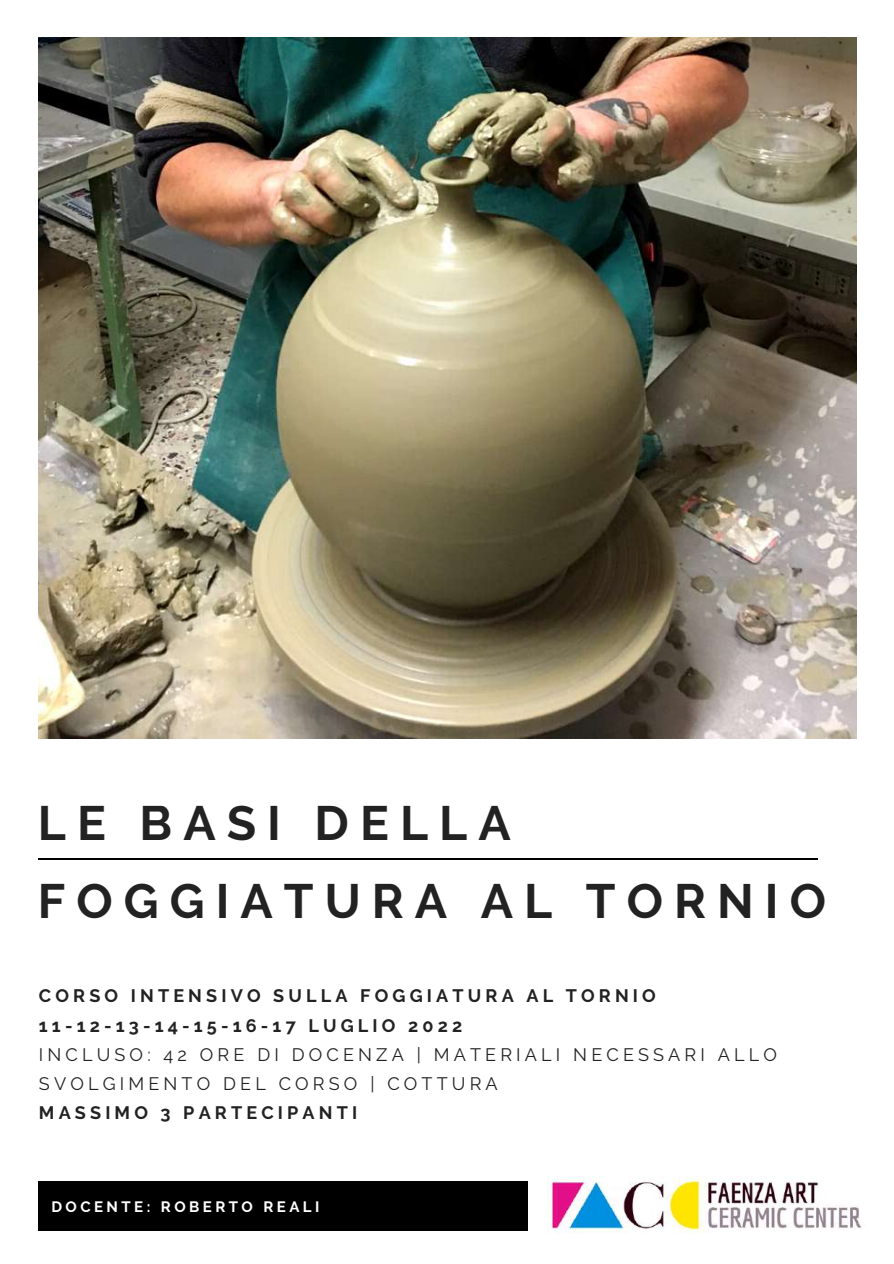
<style>
.page{position:relative;width:894px;height:1264px;background:#fff}
.page>*{position:absolute;margin:0;border:0;box-sizing:border-box;transform-origin:0 0}
.t1{font:700 48px/77.7px "Raleway";letter-spacing:.23em;color:#222}
.t2{font:700 18px/29.2px "Raleway";letter-spacing:.23em;color:#222}
.t3{font:18px/29.2px "Raleway";letter-spacing:.23em;color:#222}
.t4{font:700 15px "Raleway";letter-spacing:.23em;color:#fff}
</style>
<div class="page">
<img style="left:38px;top:38px;width:818px;height:700px">
<div style="left:38px;top:1181px;width:489px;height:49px;background:#000"></div>
<hr style="left:38px;top:858px;width:779px;height:1px;background:#000">
<img style="left:547px;top:1176px;width:315px;height:57px">
<h1 class="t1" style="left:38px;top:784px;width:789px">LE BASI DELLA<br>FOGGIATURA AL TORNIO</h1>
<p class="t2" style="left:39px;top:981px;width:618px">CORSO INTENSIVO SULLA FOGGIATURA AL TORNIO<br>11-12-13-14-15-16-17 LUGLIO 2022</p>
<p class="t3" style="left:39px;top:1039px;width:739px">INCLUSO: 42 ORE DI DOCENZA | MATERIALI NECESSARI ALLO<br>SVOLGIMENTO DEL CORSO | COTTURA</p>
<p class="t2" style="left:39px;top:1098px;width:320px">MASSIMO 3 PARTECIPANTI</p>
<p class="t4" style="left:51px;top:1198px;width:269px">DOCENTE: ROBERTO REALI</p>
</div>
